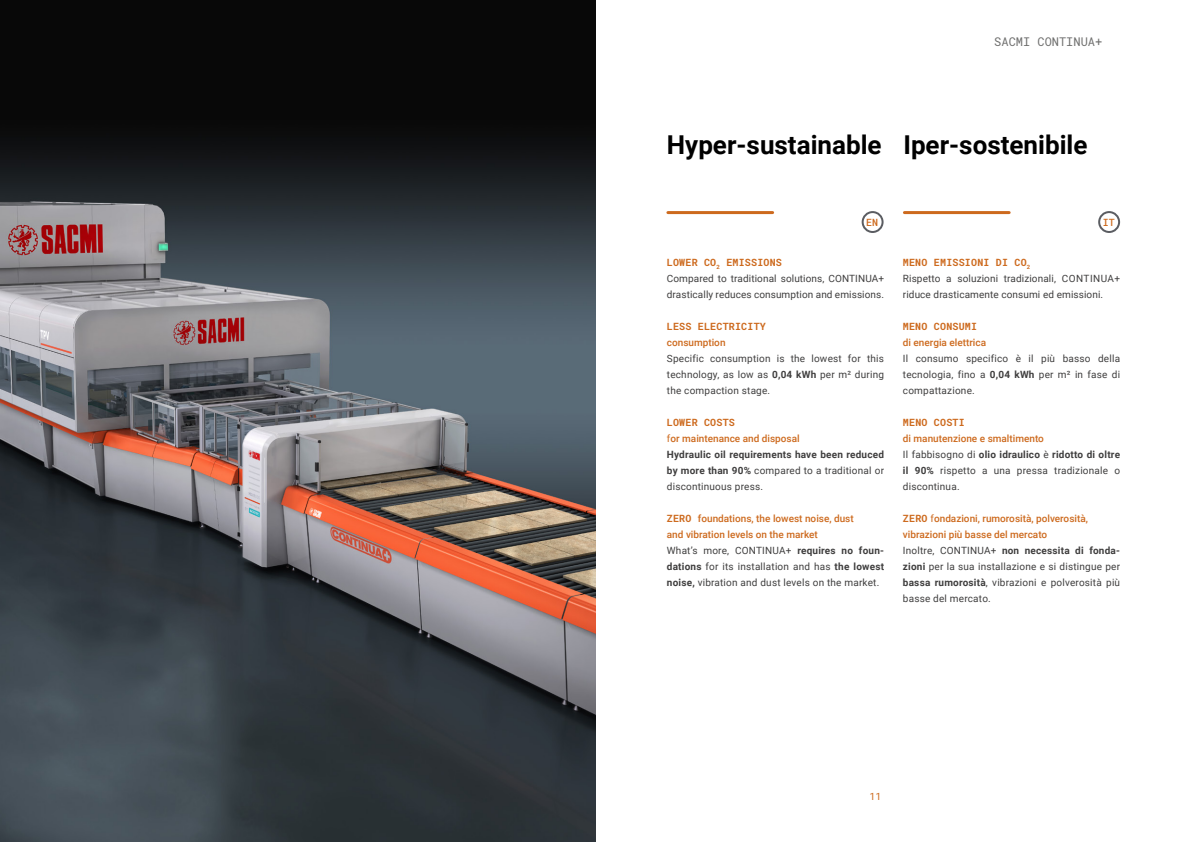
<style>
.page{position:relative;width:1191px;height:842px;background:#fff}
.page>*{position:absolute;margin:0;border:0;box-sizing:border-box;transform-origin:0 0}
.t1{font:700 26px "Roboto";color:#000}
.t2{font:12px "Roboto Mono";color:#6f6f6e}
.t3{font:10px/16px "Roboto";letter-spacing:.02em;color:#3f3e3e}
.t4{font:700 10px/16px "Roboto";letter-spacing:.02em;color:#3f3e3e}
.t5{font:700 10px "Roboto Mono";letter-spacing:.02em;color:#cd6a1e}
.t6{font:500 10px "Roboto";color:#cd6a1e}
.t7{font:500 10px "Roboto Mono";color:#cd6a1e}
.t8{font:10px "Roboto Mono";color:#cd6a1e}
.s1{font-weight:700}
.s2{font-weight:400;color:#cd6a1e}
.s3{font-weight:500;color:#cd6a1e}
.s4{font-weight:400}
.s5{font-family:"Roboto Mono";font-weight:700;color:#cd6a1e}
.s6{color:#cd6a1e}
</style>
<div class="page">
<img style="left:0;top:0;width:595px;height:842px">
<hr style="left:668px;top:211px;width:104px;height:3px;background:#cd6a1e">
<hr style="left:904px;top:211px;width:105px;height:3px;background:#cd6a1e">
<div style="left:1098px;top:211px;width:22px;height:22px;border:2px solid #5b5d62;border-radius:50%"></div>
<div style="left:861px;top:211px;width:22px;height:22px;border:2px solid #5b5d62;border-radius:50%"></div>
<p class="t2" style="left:994px;top:33px;width:110px">SACMI CONTINUA+</p>
<h1 class="t1" style="left:667px;top:127px;width:422px">Hyper-sustainable Iper-sostenibile</h1>
<p class="t7" style="left:866px;top:215px;width:13px">EN</p>
<p class="t7" style="left:1102px;top:215px;width:13px">IT</p>
<p class="t5" style="left:667px;top:255px;width:117px">LOWER CO<sub>2</sub> EMISSIONS</p>
<p class="t3" style="left:667px;top:270px;width:219px">Compared to traditional solutions, CONTINUA+ drastically reduces consumption and emissions.</p>
<p class="t5" style="left:667px;top:319px;width:100px">LESS ELECTRICITY</p>
<p class="t6" style="left:667px;top:335px;width:60px">consumption</p>
<p class="t3" style="left:667px;top:350px;width:219px;text-align:justify">Specific consumption is the lowest for this technology, as low as <span class="s1">0,04 kWh</span> per m² during the compaction stage.</p>
<p class="t5" style="left:667px;top:415px;width:69px">LOWER COSTS</p>
<p class="t4" style="left:667px;top:430px;width:219px"><span class="s2">f</span><span class="s3">or maintenance and disposal<br></span>Hydraulic oil requirements have been reduced by more than 90% <span class="s4">compared to a traditional or discontinuous press.</span></p>
<p class="t3" style="left:667px;top:510px;width:219px"><span class="s5">ZERO</span> <span class="s3">foundations, the lowest noise, dust<br>and vibration levels on the market<br></span>What’s more, CONTINUA+ <span class="s1">requires no foun&shy;dations</span> for its installation and has <span class="s1">the lowest noise,</span> vibration and dust levels on the market.</p>
<p class="t5" style="left:903px;top:255px;width:129px">MENO EMISSIONI DI CO<sub>2</sub></p>
<p class="t3" style="left:903px;top:270px;width:219px">Rispetto a soluzioni tradizionali, CONTINUA+ riduce drasticamente consumi ed emissioni.</p>
<p class="t5" style="left:903px;top:319px;width:76px">MENO CONSUMI</p>
<p class="t6" style="left:903px;top:335px;width:85px">di energia elettrica</p>
<p class="t3" style="left:903px;top:350px;width:219px;text-align:justify">Il consumo specifico è il più basso della tecnologia, fino a <span class="s1">0,04 kWh</span> per m² in fase di compattazione.</p>
<p class="t5" style="left:903px;top:415px;width:63px">MENO COSTI</p>
<p class="t3" style="left:903px;top:430px;width:219px"><span class="s3">di manutenzione e smaltimento<br></span>Il fabbisogno di <span class="s1">olio idraulico</span> è <span class="s1">ridotto di oltre il 90%</span> rispetto a una pressa tradizionale o discontinua.</p>
<p class="t3" style="left:903px;top:510px;width:219px"><span class="s5">ZERO</span> <span class="s6">f</span><span class="s3">ondazioni, rumorosità, polverosità, vibrazioni più basse del mercato<br></span>Inoltre, CONTINUA+ <span class="s1">non necessita di fonda&shy;zioni</span> per la sua installazione e si distingue per <span class="s1">bassa rumorosità</span>, vibrazioni e polverosità più basse del mercato.</p>
<p class="t8" style="left:869px;top:789px;width:13px">11</p>
</div>
